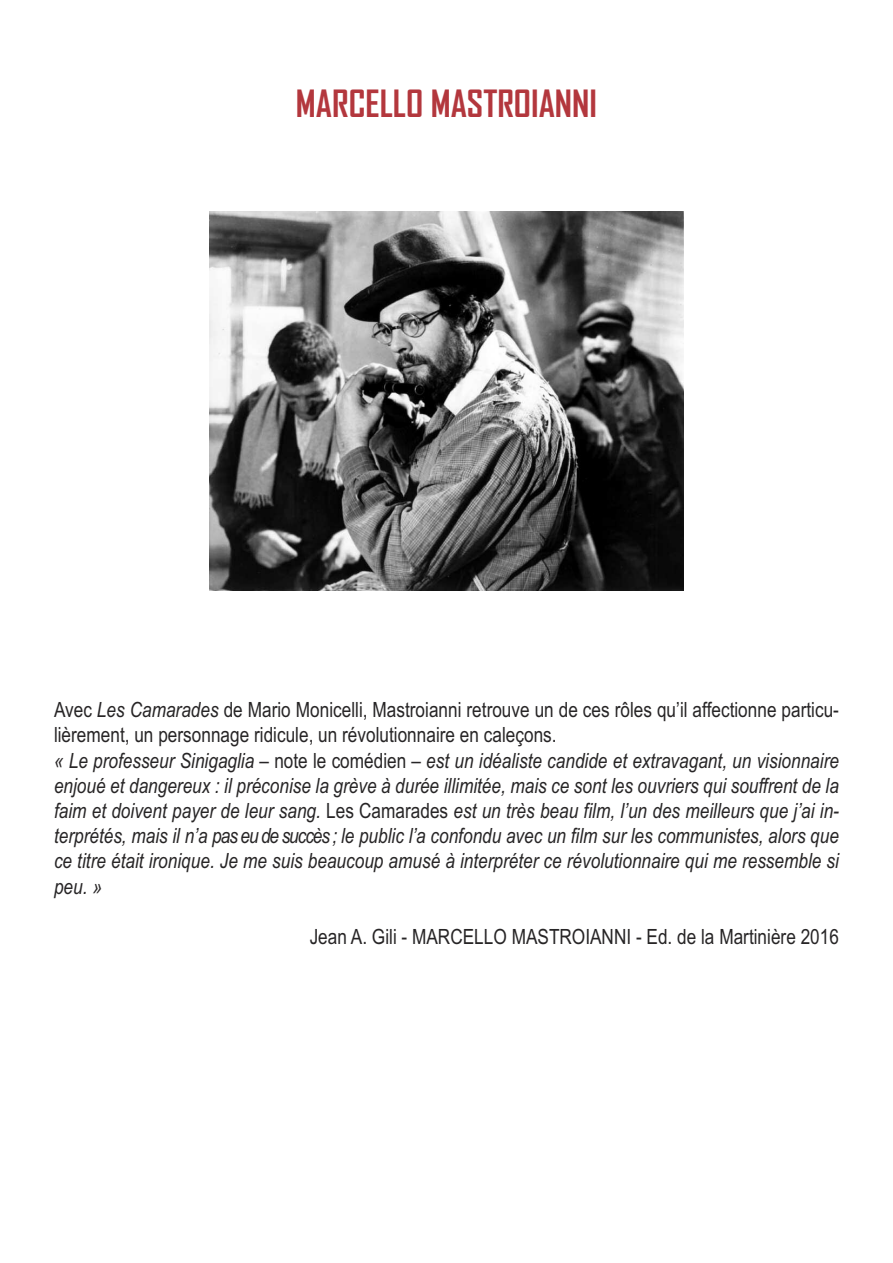
<style>
.page{position:relative;width:893px;height:1263px;background:#fff}
.page>*{position:absolute;margin:0;border:0;box-sizing:border-box;transform-origin:0 0}
.t1{font:700 36px "Agency FB";color:#b3373d}
.t2{font:italic 21px/25.2px "Arial Narrow";color:#272526}
.t3{font:21px "Arial Narrow";color:#272526}
.s1{font-style:normal}
</style>
<div class="page">
<img style="left:209px;top:212px;width:475px;height:379px">
<h1 class="t1" style="left:296px;top:84px;width:302px">MARCELLO MASTROIANNI</h1>
<p class="t2" style="left:54px;top:697px;width:786px"><span class="s1">Avec</span> Les Camarades <span class="s1">de Mario Monicelli, Mastroianni retrouve un de ces rôles qu’il affectionne particu&shy;lièrement, un personnage ridicule, un révolutionnaire en caleçons.<br></span>« Le professeur Sinigaglia <span class="s1">– note le comédien –</span> est un idéaliste candide et extravagant, un visionnaire enjoué et dangereux : il préconise la grève à durée illimitée, mais ce sont les ouvriers qui souffrent de la faim et doivent payer de leur sang. <span class="s1">Les Camarades</span> est un très beau film, l’un des meilleurs que j’ai in&shy;terprétés, mais il n’a pas eu de succès ; le public l’a confondu avec un film sur les communistes, alors que ce titre était ironique. Je me suis beaucoup amusé à interpréter ce révolutionnaire qui me ressemble si peu. »</p>
<p class="t3" style="left:310px;top:924px;width:531px">Jean A. Gili - MARCELLO MASTROIANNI - Ed. de la Martinière 2016</p>
</div>
